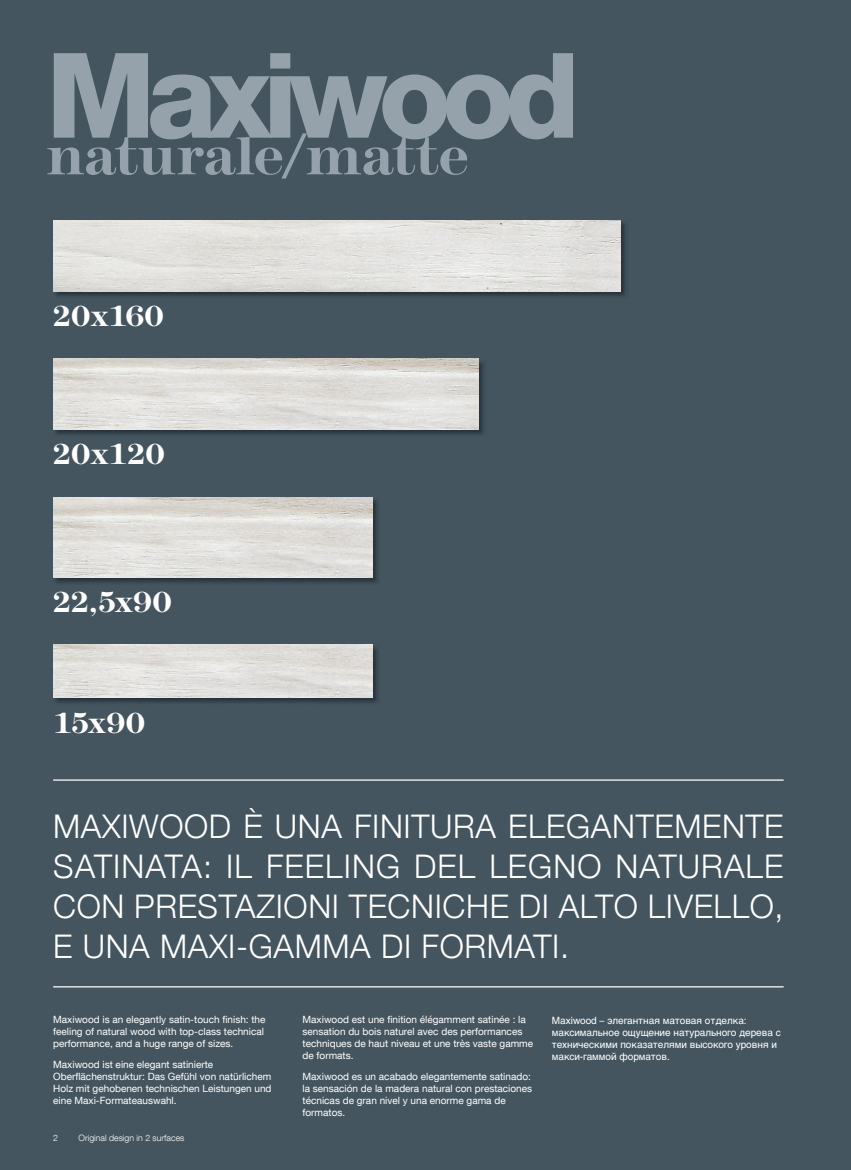
<style>
.page{position:relative;width:851px;height:1170px;background:#fff}
.page>*{position:absolute;margin:0;border:0;box-sizing:border-box;transform-origin:0 0}
.t1{font:800 118.25px "Helvetica Neue LT Com";letter-spacing:-.075em;color:#95a2ac}
.t2{font:700 55px "Modern Two Sxtn ITC Std";letter-spacing:-.005em;color:#95a2ac}
.t3{font:300 32.5px/40px "Helvetica Neue LT Com";letter-spacing:.02em;color:#fff;text-align:justify}
.t4{font:700 30px "Modern Two Sxtn ITC Std";color:#fff}
.t5{font:10px/12px "Helvetica Neue LT Com";color:#fff}
.t6{font:10px/12px "Helvetica Cyr Upright";color:#fff}
.t7{font:300 8.75px "Helvetica Neue LT Com";color:#fff}
</style>
<div class="page">
<div style="left:0;top:0;width:850px;height:1169px;background:#45555f"></div>
<hr style="left:53px;top:779px;width:730px;height:1px;background:#fff">
<hr style="left:53px;top:986px;width:730px;height:1px;background:#fff">
<img style="left:53px;top:220px;width:573px;height:77px">
<img style="left:53px;top:220px;width:567px;height:71px">
<img style="left:53px;top:358px;width:431px;height:77px">
<img style="left:53px;top:358px;width:425px;height:71px">
<img style="left:53px;top:497px;width:325px;height:86px">
<img style="left:53px;top:497px;width:319px;height:80px">
<img style="left:53px;top:644px;width:325px;height:59px">
<img style="left:53px;top:644px;width:319px;height:53px">
<h1 class="t1" style="left:46px;top:25px;width:535px">Maxiwood</h1>
<h2 class="t2" style="left:46px;top:125px;width:424px">naturale/matte</h2>
<h3 class="t4" style="left:53px;top:298px;width:112px">20x160</h3>
<h3 class="t4" style="left:53px;top:437px;width:113px">20x120</h3>
<h3 class="t4" style="left:53px;top:584px;width:120px">22,5x90</h3>
<h3 class="t4" style="left:53px;top:705px;width:93px">15x90</h3>
<h3 class="t3" style="left:53px;top:805px;width:731px">MAXIWOOD È UNA FINITURA ELEGANTEMENTE SATINATA: IL FEELING DEL LEGNO NATURALE CON PRESTAZIONI TECNICHE DI ALTO LIVELLO, E UNA MAXI-GAMMA DI FORMATI.</h3>
<p class="t5" style="left:53px;top:1013px;width:214px">Maxiwood is an elegantly satin-touch finish: the feeling of natural wood with top-class technical performance, and a huge range of sizes.</p>
<p class="t5" style="left:53px;top:1057px;width:220px">Maxiwood ist eine elegant satinierte Oberflächenstruktur: Das Gefühl von natürlichem Holz mit gehobenen technischen Leistungen und eine Maxi-Formateauswahl.</p>
<p class="t7" style="left:53px;top:1132px;width:6px">2</p>
<p class="t7" style="left:78px;top:1132px;width:107px">Original design in 2 surfaces</p>
<p class="t5" style="left:302px;top:1013px;width:232px">Maxiwood est une finition élégamment satinée : la sensation du bois naturel avec des performances techniques de haut niveau et une très vaste gamme de formats.</p>
<p class="t5" style="left:302px;top:1069px;width:231px">Maxiwood es un acabado elegantemente satinado: la sensación de la madera natural con prestaciones técnicas de gran nivel y una enorme gama de formatos.</p>
<p class="t6" style="left:552px;top:1014px;width:230px">Maxiwood – элегантная матовая отделка: максимальное ощущение натурального дерева с техническими показателями высокого уровня и макси-гаммой форматов.</p>
</div>
